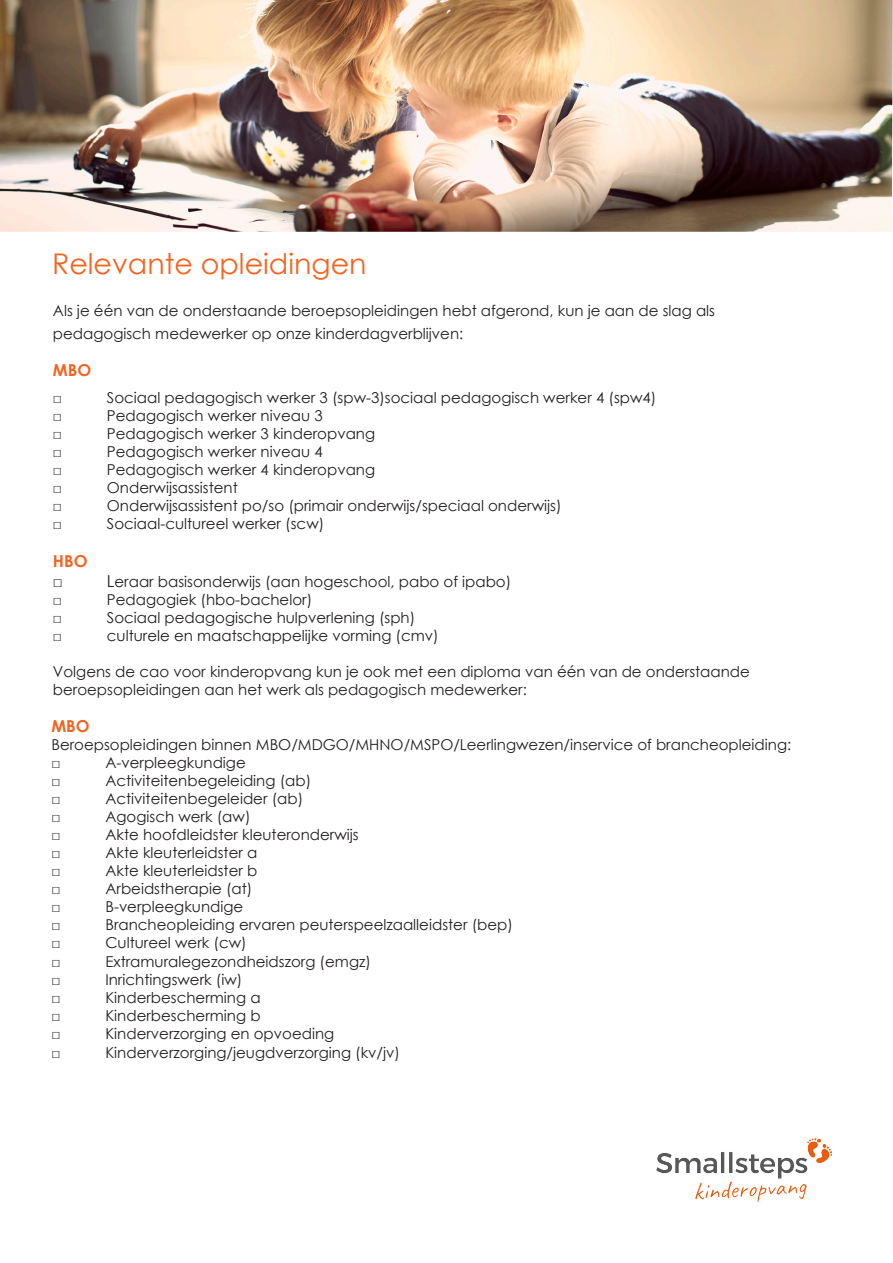
<style>
.page{position:relative;width:893px;height:1263px;background:#fff}
.page>*{position:absolute;margin:0;border:0;box-sizing:border-box;transform-origin:0 0}
.t1{font:28.5px "Century Gothic";color:#f36421}
.t2{font:700 16.5px "Century Gothic";color:#f36421}
.t3{font:16.5px "Century";color:#231f20}
.t4{font:15px/22.5px "Century Gothic";color:#231f20}
.t5{font:15px "Century";color:#231f20}
.s1{font-size:16.5px}
</style>
<div class="page">
<img style="left:657px;top:1138px;width:174px;height:64px">
<img style="left:0;top:0;width:893px;height:232px">
<p class="t1" style="left:52px;top:244px;width:316px">Relevante opleidingen</p>
<p class="t4" style="left:53px;top:299px;width:664px">Als je één van de onderstaande beroepsopleidingen hebt afgerond, kun je aan de slag als pedagogisch medewerker op onze kinderdagverblijven:</p>
<p class="t2" style="left:53px;top:357px;width:40px">MBO</p>
<p class="t5" style="left:53px;top:385px;width:11px">□</p>
<p class="t4" style="left:107px;top:386px;width:551px">Sociaal pedagogisch werker 3 (spw-3)sociaal pedagogisch werker 4 (spw4)</p>
<p class="t5" style="left:53px;top:403px;width:11px">□</p>
<p class="t4" style="left:107px;top:404px;width:217px">Pedagogisch werker niveau 3</p>
<p class="t5" style="left:53px;top:421px;width:11px">□</p>
<p class="t4" style="left:107px;top:422px;width:270px">Pedagogisch werker 3 kinderopvang</p>
<p class="t5" style="left:53px;top:439px;width:11px">□</p>
<p class="t4" style="left:107px;top:440px;width:217px">Pedagogisch werker niveau 4</p>
<p class="t5" style="left:53px;top:457px;width:11px">□</p>
<p class="t4" style="left:107px;top:458px;width:270px">Pedagogisch werker 4 kinderopvang</p>
<p class="t5" style="left:53px;top:475px;width:11px">□</p>
<p class="t4" style="left:107px;top:476px;width:132px">Onderwijsassistent</p>
<p class="t5" style="left:53px;top:493px;width:11px">□</p>
<p class="t4" style="left:107px;top:494px;width:456px">Onderwijsassistent po/so (primair onderwijs/speciaal onderwijs)</p>
<p class="t5" style="left:53px;top:511px;width:11px">□</p>
<p class="t4" style="left:107px;top:512px;width:219px">Sociaal-cultureel werker (scw)</p>
<p class="t2" style="left:53px;top:548px;width:36px">HBO</p>
<p class="t3" style="left:53px;top:567px;width:11px">□</p>
<p class="t4" style="left:107px;top:570px;width:406px"><span class="s1">L</span>eraar basisonderwijs (aan hogeschool, pabo of ipabo)</p>
<p class="t5" style="left:53px;top:587px;width:11px">□</p>
<p class="t4" style="left:107px;top:588px;width:207px">Pedagogiek (hbo-bachelor)</p>
<p class="t5" style="left:53px;top:605px;width:11px">□</p>
<p class="t4" style="left:107px;top:606px;width:310px">Sociaal pedagogische hulpverlening (sph)</p>
<p class="t5" style="left:53px;top:623px;width:11px">□</p>
<p class="t4" style="left:107px;top:624px;width:333px">culturele en maatschappelijke vorming (cmv)</p>
<p class="t4" style="left:53px;top:662px;width:698px;line-height:18px">Volgens de cao voor kinderopvang kun je ook met een diploma van één van de onderstaande beroepsopleidingen aan het werk als pedagogisch medewerker:</p>
<p class="t2" style="left:51px;top:714px;width:40px">MBO</p>
<p class="t4" style="left:51px;top:733px;width:741px">Beroepsopleidingen binnen MBO/MDGO/MHNO/MSPO/Leerlingwezen/inservice of brancheopleiding:</p>
<p class="t5" style="left:51px;top:750px;width:11px">□</p>
<p class="t4" style="left:105px;top:751px;width:142px">A-verpleegkundige</p>
<p class="t5" style="left:51px;top:768px;width:11px">□</p>
<p class="t4" style="left:105px;top:769px;width:207px">Activiteitenbegeleiding (ab)</p>
<p class="t5" style="left:51px;top:786px;width:11px">□</p>
<p class="t4" style="left:105px;top:787px;width:199px">Activiteitenbegeleider (ab)</p>
<p class="t5" style="left:51px;top:804px;width:11px">□</p>
<p class="t4" style="left:105px;top:805px;width:147px">Agogisch werk (aw)</p>
<p class="t5" style="left:51px;top:822px;width:11px">□</p>
<p class="t4" style="left:105px;top:823px;width:255px">Akte hoofdleidster kleuteronderwijs</p>
<p class="t5" style="left:51px;top:840px;width:11px">□</p>
<p class="t4" style="left:105px;top:841px;width:153px">Akte kleuterleidster a</p>
<p class="t5" style="left:51px;top:858px;width:11px">□</p>
<p class="t4" style="left:105px;top:859px;width:153px">Akte kleuterleidster b</p>
<p class="t5" style="left:51px;top:876px;width:11px">□</p>
<p class="t4" style="left:105px;top:877px;width:148px">Arbeidstherapie (at)</p>
<p class="t5" style="left:51px;top:894px;width:11px">□</p>
<p class="t4" style="left:105px;top:895px;width:139px">B-verpleegkundige</p>
<p class="t5" style="left:51px;top:912px;width:11px">□</p>
<p class="t4" style="left:105px;top:913px;width:409px">Brancheopleiding ervaren peuterspeelzaalleidster (bep)</p>
<p class="t5" style="left:51px;top:930px;width:11px">□</p>
<p class="t4" style="left:105px;top:931px;width:143px">Cultureel werk (cw)</p>
<p class="t5" style="left:51px;top:948px;width:11px">□</p>
<p class="t4" style="left:105px;top:949px;width:267px">Extramuralegezondheidszorg (emgz)</p>
<p class="t5" style="left:51px;top:966px;width:11px">□</p>
<p class="t4" style="left:105px;top:967px;width:139px">Inrichtingswerk (iw)</p>
<p class="t5" style="left:51px;top:984px;width:11px">□</p>
<p class="t4" style="left:105px;top:985px;width:157px">Kinderbescherming a</p>
<p class="t5" style="left:51px;top:1002px;width:11px">□</p>
<p class="t4" style="left:105px;top:1003px;width:157px">Kinderbescherming b</p>
<p class="t5" style="left:51px;top:1020px;width:11px">□</p>
<p class="t4" style="left:105px;top:1021px;width:230px">Kinderverzorging en opvoeding</p>
<p class="t5" style="left:51px;top:1040px;width:11px">□</p>
<p class="t4" style="left:105px;top:1041px;width:296px">Kinderverzorging/jeugdverzorging (kv/jv)</p>
</div>
